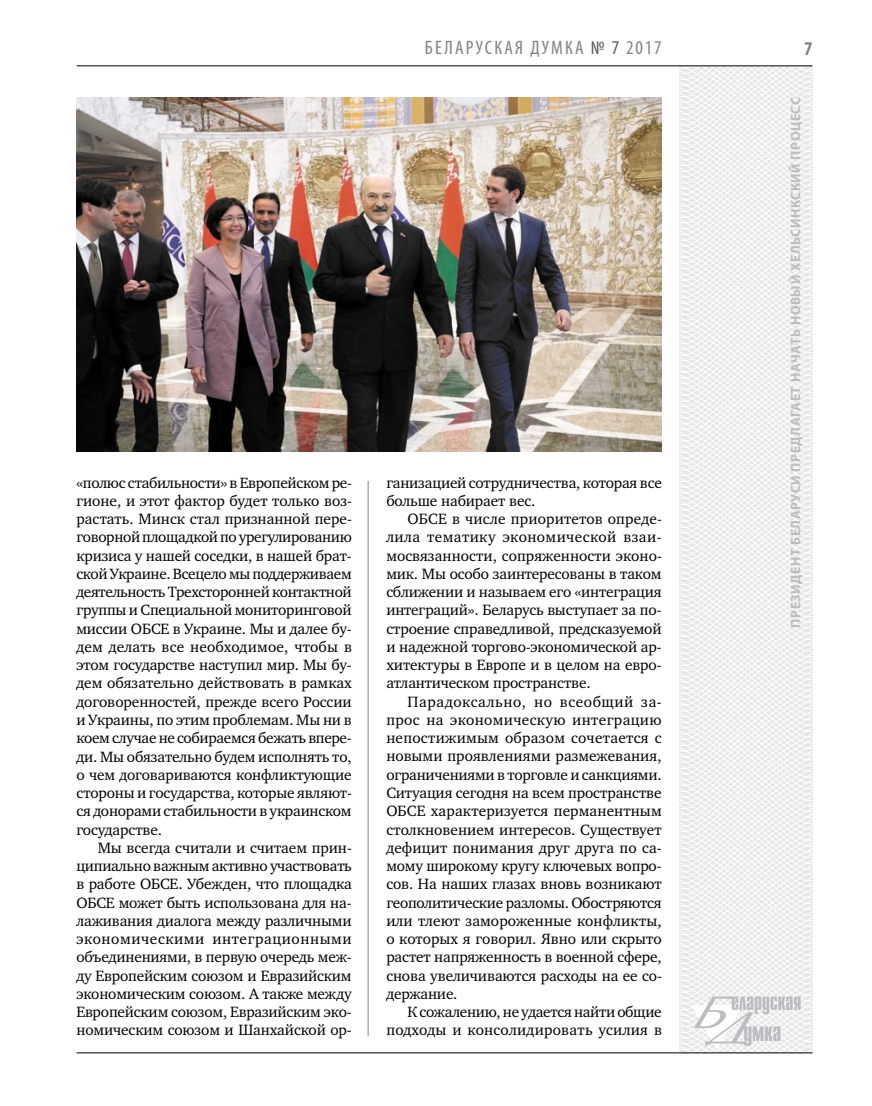
<style>
.page{position:relative;width:872px;height:1106px;background:#fff}
.page>*{position:absolute;margin:0;border:0;box-sizing:border-box;transform-origin:0 0}
.t1{font:condensed 19.5px "Myriad Pro";letter-spacing:.11em;color:#808285}
.t2{font:700 condensed 19.5px "Myriad Pro";color:#808285}
.t3{font:15.3px/18.3px "Charter C";letter-spacing:-.01em;color:#000;text-align:justify}
.t4{font:700 13.5px "Myriad Pro";letter-spacing:.04em;color:#bcbdc0}
.s1{color:#58595b}
</style>
<div class="page">
<svg style="left:621px;top:65px;width:192px;height:989px"></svg>
<svg style="left:691px;top:996px;width:109px;height:53px"></svg>
<hr style="left:77px;top:65px;width:735px;height:1px;background:#000">
<hr style="left:77px;top:1052px;width:735px;height:1px;background:#000">
<hr style="left:368px;top:481px;width:1px;height:555px;background:#808285">
<img style="left:77px;top:97px;width:584px;height:354px">
<p class="t3" style="left:76px;top:473px;width:277px">«полюс стабильности» в Европейском ре&shy;гионе, и этот фактор будет только воз&shy;растать. Минск стал признанной пере&shy;говорной площадкой по урегулированию кризиса у нашей соседки, в нашей брат&shy;ской Украине. Всецело мы поддерживаем деятельность Трехсторонней контактной группы и Специальной мониторинговой миссии ОБСЕ в Украине. Мы и далее бу&shy;дем делать все необходимое, чтобы в этом государстве наступил мир. Мы бу&shy;дем обязательно действовать в рамках договоренностей, прежде всего России и Украины, по этим проблемам. Мы ни в коем случае не собираемся бежать впере&shy;ди. Мы обязательно будем исполнять то, о чем договариваются конфликтующие стороны и государства, которые являют&shy;ся донорами стабильности в украинском государстве.</p>
<p class="t3" style="left:76px;top:838px;width:277px;text-indent:21px">Мы всегда считали и считаем прин&shy;ципиально важным активно участвовать в работе ОБСЕ. Убежден, что площадка ОБСЕ может быть использована для на&shy;лаживания диалога между различными экономическими интеграционными объединениями, в первую очередь меж&shy;ду Европейским союзом и Евразийским экономическим союзом. А также между Европейским союзом, Евразийским эко&shy;номическим союзом и Шанхайской ор-</p>
<p class="t1" style="left:425px;top:36px;width:238px">БЕЛАРУСКАЯ ДУМКА <span class="s1">№ 7</span> 2017</p>
<p class="t2" style="left:804px;top:37px;width:10px">7</p>
<p class="t3" style="left:386px;top:473px;width:277px">ганизацией сотрудничества, которая все больше набирает вес.</p>
<p class="t3" style="left:386px;top:510px;width:277px;text-indent:21px">ОБСЕ в числе приоритетов опреде&shy;лила тематику экономической взаи&shy;мосвязанности, сопряженности эконо&shy;мик. Мы особо заинтересованы в таком сближении и называем его «интеграция интеграций». Беларусь выступает за по&shy;строение справедливой, предсказуемой и надежной торгово-экономической ар&shy;хитектуры в Европе и в целом на евро&shy;атлантическом пространстве.</p>
<p class="t3" style="left:386px;top:692px;width:277px;text-indent:21px">Парадоксально, но всеобщий за&shy;прос на экономическую интеграцию непостижимым образом сочетается с новыми проявлениями размежевания, ограничениями в торговле и санкциями.<br>Ситуация сегодня на всем пространстве ОБСЕ характеризуется перманентным столкновением интересов. Существует дефицит понимания друг друга по са&shy;мому широкому кругу ключевых вопро&shy;сов. На наших глазах вновь возникают геополитические разломы. Обостряются или тлеют замороженные конфликты, о которых я говорил. Явно или скрыто растет напряженность в военной сфере, снова увеличиваются расходы на ее со&shy;держание.</p>
<p class="t3" style="left:386px;top:1003px;width:277px;text-align:right">К сожалению, не удается найти общие подходы и консолидировать усилия в</p>
<p class="t4" style="left:787px;top:627px;width:531px;rotate:-90deg">Президент Беларуси предлагает начать новый Хельсинкский процесс</p>
</div>
